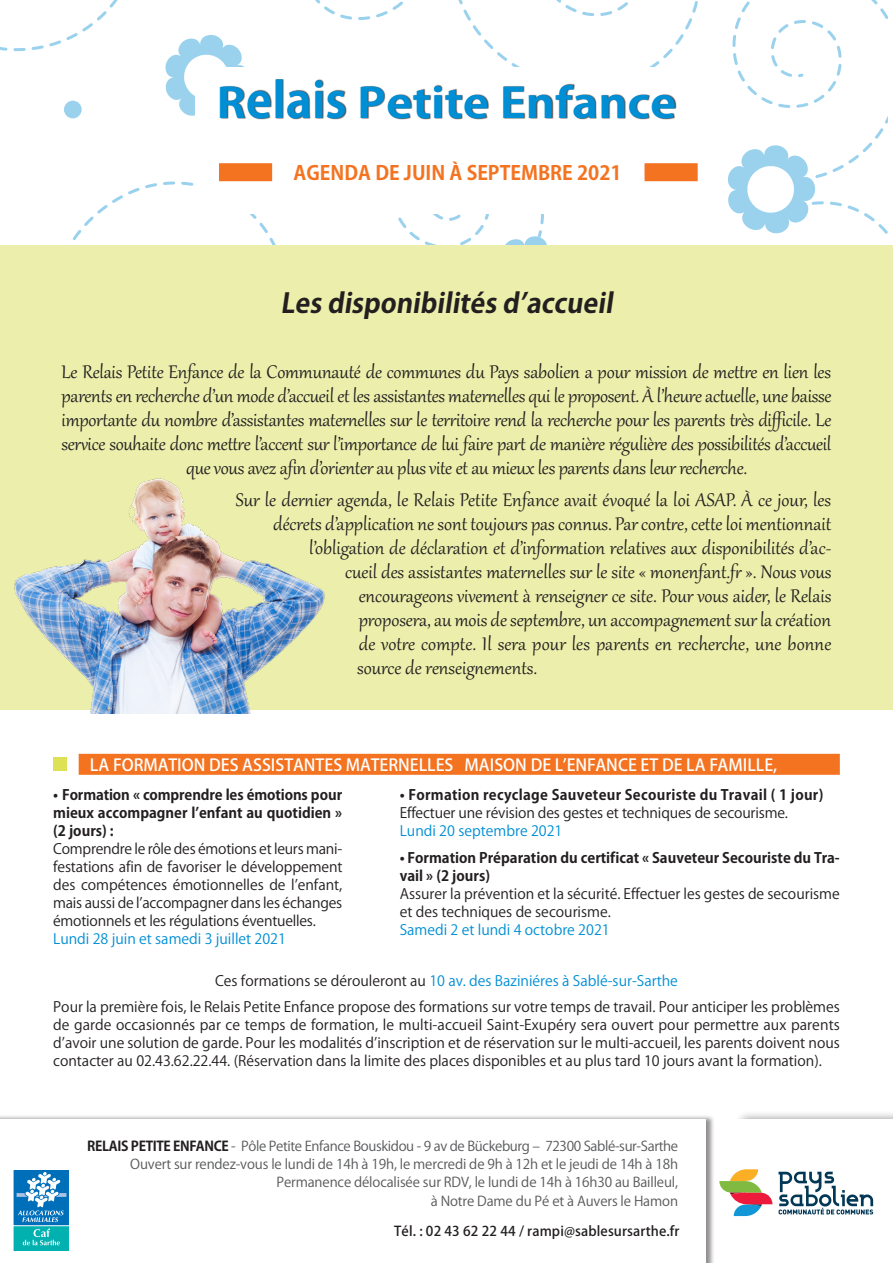
<style>
.page{position:relative;width:893px;height:1263px;background:#fff}
.page>*{position:absolute;margin:0;border:0;box-sizing:border-box;transform-origin:0 0}
.t1{font:700 40.8px "Koz Go Pro";color:#008fd5;scale:1.18 1}
._00-sous-titre{font:700 27px "Koz Go Pro";color:#231f20}
._04_texte{font:22.5px "Gabriola";letter-spacing:-.005em;color:#231f20}
._00_titre{font:700 19.5px "Koz Go Pro";color:#f47321}
.Sous-titre_orange_20{font:500 16.5px "Koz Go Pro";color:#fff}
._04_texte-2{font:14.25px/18px "Koz Go Pro";color:#231f20;text-align:justify}
._04_texte-3{font:700 14.25px/18px "Koz Go Pro";color:#231f20;text-align:justify}
._04_texte-4{font:14.25px "Koz Go Pro";color:#008fd5}
._04_texte-5{font:700 14.25px "Koz Go Pro";letter-spacing:.02em;color:#231f20}
.t2{font:13.5px "Koz Go Pro";letter-spacing:-.01em;color:#57585a}
.t3{font:500 13.5px "Koz Go Pro";letter-spacing:.01em;color:#231f20}
.s1{font-size:48px}
.s2{color:#231f20}
.s3{font-weight:700;color:#231f20}
</style>
<div class="page">
<svg style="left:376px;top:1px;width:27px;height:17px"></svg>
<svg style="left:358px;top:16px;width:12px;height:4px"></svg>
<svg style="left:315px;top:0;width:37px;height:20px"></svg>
<div style="left:64px;top:101px;width:18px;height:17px;background:#9ad2ee;border-radius:50%"></div>
<svg style="left:59px;top:181px;width:223px;height:65px"></svg>
<svg style="left:32px;top:0;width:86px;height:50px"></svg>
<svg style="left:0;top:47px;width:26px;height:4px"></svg>
<svg style="left:458px;top:0;width:240px;height:67px"></svg>
<svg style="left:871px;top:0;width:17px;height:19px"></svg>
<svg style="left:732px;top:1px;width:110px;height:107px"></svg>
<svg style="left:727px;top:116px;width:161px;height:118px"></svg>
<svg style="left:165px;top:35px;width:80px;height:81px"></svg>
<svg style="left:391px;top:214px;width:204px;height:32px"></svg>
<div style="left:196px;top:67px;width:506px;height:147px;background:#fff"></div>
<div style="left:221px;top:79px;width:456px;height:41px;background:#231f20;opacity:.8"></div>
<div style="left:219px;top:163px;width:53px;height:18px;background:#f47321"></div>
<div style="left:0;top:246px;width:893px;height:464px;background:#ebefab"></div>
<div style="left:0;top:1114px;width:714px;height:149px;background:#231f20;opacity:.5"></div>
<div style="left:0;top:1119px;width:706px;height:144px;background:#fff"></div>
<div style="left:734px;top:1110px;width:159px;height:153px;background:#231f20;opacity:.5"></div>
<div style="left:716px;top:1119px;width:176px;height:144px;background:#fff"></div>
<svg style="left:778px;top:1172px;width:95px;height:42px"></svg>
<svg style="left:719px;top:1169px;width:53px;height:47px"></svg>
<svg style="left:14px;top:1170px;width:55px;height:81px;background:#339dc4"></svg>
<div style="left:79px;top:754px;width:761px;height:21px;background:#f47321"></div>
<div style="left:53px;top:757px;width:14px;height:13px;background:#dce254"></div>
<div style="left:644px;top:163px;width:54px;height:18px;background:#f47321"></div>
<img style="left:14px;top:478px;width:311px;height:235px">
<p class="t1" style="left:216px;top:77px;width:391px">R<span class="s1">elais</span> Petite Enfance</p>
<p class="_00_titre" style="left:294px;top:160px;width:330px">AGENDA DE JUIN À SEPTEMBRE 2021</p>
<p class="_00-sous-titre" style="left:280px;top:286px;width:339px">Les disponibilités d’accueil</p>
<p class="_04_texte" style="left:62px;top:357px;width:771px">Le Relais Petite Enfance de la Communauté de communes du Pays sabolien a pour mission de mettre en lien les</p>
<p class="_04_texte" style="left:62px;top:381px;width:771px">parents en recherche d’un mode d’accueil et les assistantes maternelles qui le proposent. À l’heure actuelle, une baisse</p>
<p class="_04_texte" style="left:62px;top:405px;width:771px">importante du nombre d’assistantes maternelles sur le territoire rend la recherche pour les parents très difficile. Le</p>
<p class="_04_texte" style="left:62px;top:429px;width:771px">service souhaite donc mettre l’accent sur l’importance de lui faire part de manière régulière des possibilités d’accueil</p>
<p class="_04_texte" style="left:186px;top:453px;width:562px">que vous avez afin d’orienter au plus vite et au mieux les parents dans leur recherche.</p>
<p class="_04_texte" style="left:236px;top:485px;width:597px">Sur le dernier agenda, le Relais Petite Enfance avait évoqué la loi ASAP. À ce jour, les</p>
<p class="_04_texte" style="left:273px;top:509px;width:560px">décrets d’application ne sont toujours pas connus. Par contre, cette loi mentionnait</p>
<p class="_04_texte" style="left:309px;top:533px;width:523px">l’obligation de déclaration et d’information relatives aux disponibilités d’ac-</p>
<p class="_04_texte" style="left:345px;top:557px;width:488px">cueil des assistantes maternelles sur le site « monenfant.fr ». Nous vous</p>
<p class="_04_texte" style="left:359px;top:581px;width:474px">encourageons vivement à renseigner ce site. Pour vous aider, le Relais</p>
<p class="_04_texte" style="left:359px;top:605px;width:474px">proposera, au mois de septembre, un accompagnement sur la création</p>
<p class="_04_texte" style="left:359px;top:629px;width:474px">de votre compte. Il sera pour les parents en recherche, une bonne</p>
<p class="_04_texte" style="left:357px;top:653px;width:181px">source de renseignements.</p>
<p class="Sous-titre_orange_20" style="left:90px;top:754px;width:689px">LA FORMATION DES ASSISTANTES MATERNELLES MAISON DE L’ENFANCE ET DE LA FAMILLE,</p>
<p class="_04_texte-3" style="left:53px;top:787px;width:291px">• Formation « comprendre les émotions pour mieux accompagner l’enfant au quotidien » (2 jours) :</p>
<p class="_04_texte-2" style="left:53px;top:840px;width:291px">Comprendre le rôle des émotions et leurs mani&shy;festations afin de favoriser le développement des compétences émotionnelles de l’enfant, mais aussi de l’accompagner dans les échanges émotionnels et les régulations éventuelles.</p>
<p class="_04_texte-4" style="left:53px;top:930px;width:234px">Lundi 28 juin et samedi 3 juillet 2021</p>
<p class="_04_texte-4" style="left:215px;top:971px;width:464px"><span class="s2">Ces formations se dérouleront au</span> 10 av. des Baziniéres à Sablé-sur-Sarthe</p>
<p class="_04_texte-2" style="left:53px;top:998px;width:788px">Pour la première fois, le Relais Petite Enfance propose des formations sur votre temps de travail. Pour anticiper les problèmes de garde occasionnés par ce temps de formation, le multi-accueil Saint-Exupéry sera ouvert pour permettre aux parents d’avoir une solution de garde. Pour les modalités d’inscription et de réservation sur le multi-accueil, les parents doivent nous contacter au 02.43.62.22.44. (Réservation dans la limite des places disponibles et au plus tard 10 jours avant la formation).</p>
<p class="_04_texte-5" style="left:400px;top:786px;width:425px">• Formation recyclage Sauveteur Secouriste du Travail ( 1 jour)</p>
<p class="_04_texte-2" style="left:400px;top:804px;width:390px">Effectuer une révision des gestes et techniques de secourisme.</p>
<p class="_04_texte-4" style="left:400px;top:822px;width:164px">Lundi 20 septembre 2021</p>
<p class="_04_texte-3" style="left:400px;top:849px;width:442px">• Formation Préparation du certificat « Sauveteur Secouriste du Tra&shy;vail » (2 jours)</p>
<p class="_04_texte-2" style="left:400px;top:885px;width:442px">Assurer la prévention et la sécurité. Effectuer les gestes de secourisme et des techniques de secourisme.</p>
<p class="_04_texte-4" style="left:400px;top:920px;width:211px">Samedi 2 et lundi 4 octobre 2021</p>
<p class="t2" style="left:87px;top:1137px;width:592px"><span class="s3">RELAIS PETITE ENFANCE</span> - Pôle Petite Enfance Bouskidou - 9 av de Bückeburg – 72300 Sablé-sur-Sarthe</p>
<p class="t2" style="left:130px;top:1155px;width:549px">Ouvert sur rendez-vous le lundi de 14h à 19h, le mercredi de 9h à 12h et le jeudi de 14h à 18h</p>
<p class="t2" style="left:276px;top:1173px;width:403px">Permanence délocalisée sur RDV, le lundi de 14h à 16h30 au Bailleul,</p>
<p class="t2" style="left:431px;top:1192px;width:249px">à Notre Dame du Pé et à Auvers le Hamon</p>
<p class="t3" style="left:394px;top:1222px;width:287px">Tél. : 02 43 62 22 44 / rampi@sablesursarthe.fr</p>
</div>
